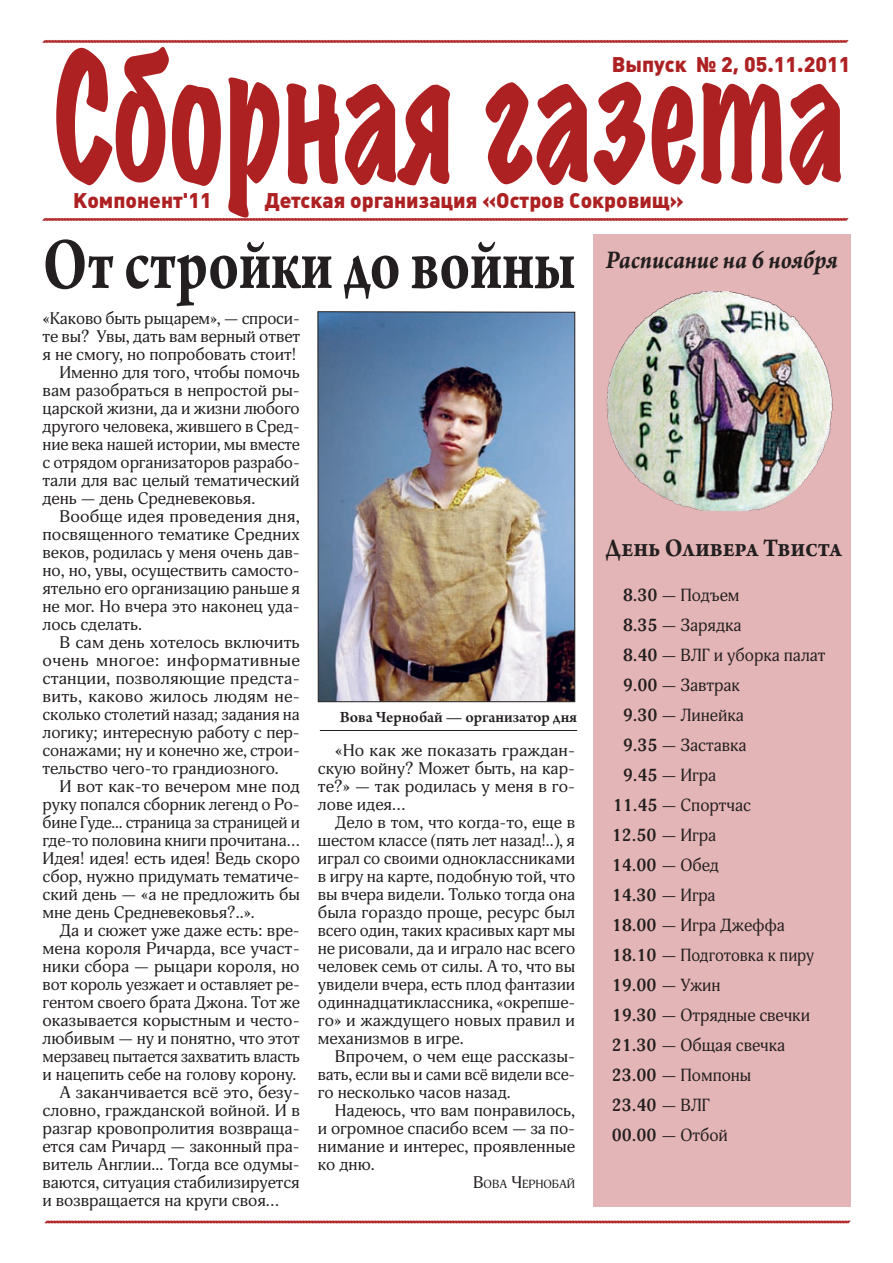
<style>
.page{position:relative;width:893px;height:1263px;background:#fff}
.page>*{position:absolute;margin:0;border:0;box-sizing:border-box;transform-origin:0 0}
.t1{font:expanded 160.5px "Marker Felt";color:#ae2123;scale:.67 1}
.t2{font:700 78px "Arno Pro";color:#231f20;scale:.76 1}
.t3{font:italic 700 27px "Arno Pro";letter-spacing:-.005em;color:#231f20;scale:.9 1}
.t4{font:700 27px "Arno Pro";letter-spacing:-.005em;color:#231f20;scale:.88 1}
.t5{font:900 21px "Plumb";color:#ae2123}
.t6{font:17.25px "Adonis";color:#231f20}
.t7{font:700 17.25px "Adonis";color:#231f20}
.t8{font:16.5px/18px "Adonis";color:#231f20;text-align:justify;scale:1.05 1}
.t9{font:16.5px/18px "Adonis";color:#231f20;text-align:justify;scale:1.08 1}
.t10{font:16.5px "Adonis";color:#231f20;scale:1.04 1}
.t11{font:16.5px "Adonis";color:#231f20}
.t12{font:16.5px/18px "Adonis";color:#231f20;text-align:justify;scale:1.06 1}
.t13{font:16.5px "Adonis";color:#231f20;scale:1.07 1}
.t14{font:600 16.5px "Arno Pro";color:#231f20}
.t15{font:16.5px "Adonis";letter-spacing:.025em;color:#231f20;scale:1.08 1}
.t16{font:11.55px "Adonis";color:#231f20;scale:1.05 1}
.s1{font-size:16.5px}
.s2{font-weight:700}
.s3{font-weight:400}
</style>
<div class="page">
<svg style="left:42px;top:40px;width:807px;height:3px;background:#bd4b4d"></svg>
<svg style="left:42px;top:218px;width:807px;height:3px;background:#bd4c4d"></svg>
<svg style="left:44px;top:1220px;width:807px;height:4px;background:#cc7677"></svg>
<div style="left:593px;top:234px;width:257px;height:972px;background:#e4b5b6"></div>
<img style="left:606px;top:291px;width:227px;height:220px">
<hr style="left:320px;top:730px;width:257px;height:1px;background:#231f20">
<img style="left:317px;top:311px;width:258px;height:391px">
<h1 class="t1" style="left:54px;top:0;width:1183px">Сборная газета</h1>
<p class="t5" style="left:612px;top:52px;width:240px">Выпуск № 2, 05.11.2011</p>
<p class="t5" style="left:73px;top:189px;width:140px">Компонент'11</p>
<p class="t5" style="left:265px;top:189px;width:421px">Детская организация «Остров Сокровищ»</p>
<h2 class="t2" style="left:43px;top:219px;width:702px">От стройки до войны</h2>
<p class="t11" style="left:43px;top:309px;width:259px">«Каково быть рыцарем», — спроси-</p>
<p class="t10" style="left:43px;top:327px;width:249px">те вы? Увы, дать вам верный ответ</p>
<p class="t8" style="left:43px;top:346px;width:243px">я не смогу, но попробовать стоит!</p>
<p class="t8" style="left:60px;top:364px;width:230px">Именно для того, чтобы помочь</p>
<p class="t12" style="left:43px;top:382px;width:244px">вам разобраться в непростой ры-</p>
<p class="t10" style="left:43px;top:399px;width:249px">царской жизни, да и жизни любого</p>
<p class="t11" style="left:43px;top:417px;width:259px">другого человека, жившего в Сред-</p>
<p class="t11" style="left:43px;top:435px;width:259px">ние века нашей истории, мы вместе</p>
<p class="t10" style="left:43px;top:453px;width:249px">с отрядом организаторов разрабо-</p>
<p class="t12" style="left:43px;top:472px;width:244px">тали для вас целый тематический</p>
<p class="t8" style="left:43px;top:490px;width:204px">день — день Средневековья.</p>
<p class="t9" style="left:60px;top:508px;width:224px">Вообще идея проведения дня,</p>
<p class="t13" style="left:43px;top:525px;width:242px">посвященного тематике Средних</p>
<p class="t8" style="left:43px;top:544px;width:247px">веков, родилась у меня очень дав-</p>
<p class="t8" style="left:43px;top:562px;width:247px">но, но, увы, осуществить самосто-</p>
<p class="t10" style="left:43px;top:579px;width:249px">ятельно его организацию раньше я</p>
<p class="t8" style="left:43px;top:598px;width:246px">не мог. Но вчера это наконец уда-</p>
<p class="t8" style="left:43px;top:616px;width:96px">лось сделать.</p>
<p class="t9" style="left:60px;top:634px;width:224px">В сам день хотелось включить</p>
<p class="t15" style="left:43px;top:651px;width:240px">очень многое: информативные</p>
<p class="t9" style="left:43px;top:670px;width:240px">станции, позволяющие предста-</p>
<p class="t9" style="left:43px;top:688px;width:240px">вить, каково жилось людям не-</p>
<p class="t11" style="left:43px;top:705px;width:259px">сколько столетий назад; задания на</p>
<p class="t8" style="left:43px;top:724px;width:247px">логику; интересную работу с пер-</p>
<p class="t10" style="left:43px;top:741px;width:249px">сонажами; ну и конечно же, строи-</p>
<p class="t8" style="left:43px;top:760px;width:227px">тельство чего-то грандиозного.</p>
<p class="t9" style="left:60px;top:778px;width:224px">И вот как-то вечером мне под</p>
<p class="t10" style="left:43px;top:795px;width:249px">руку попался сборник легенд о Ро-</p>
<p class="t11" style="left:43px;top:813px;width:259px">бине Гуде... страница за страницей и</p>
<p class="t11" style="left:43px;top:831px;width:259px">где-то половина книги прочитана…</p>
<p class="t8" style="left:43px;top:850px;width:247px">Идея! идея! есть идея! Ведь скоро</p>
<p class="t8" style="left:43px;top:868px;width:247px">сбор, нужно придумать тематиче-</p>
<p class="t8" style="left:43px;top:886px;width:247px">ский день — «а не предложить бы</p>
<p class="t8" style="left:43px;top:904px;width:204px">мне день Средневековья?..».</p>
<p class="t8" style="left:60px;top:922px;width:230px">Да и сюжет уже даже есть: вре-</p>
<p class="t9" style="left:43px;top:940px;width:240px">мена короля Ричарда, все участ-</p>
<p class="t13" style="left:43px;top:957px;width:242px">ники сбора — рыцари короля, но</p>
<p class="t11" style="left:43px;top:975px;width:259px">вот король уезжает и оставляет ре-</p>
<p class="t10" style="left:43px;top:993px;width:249px">гентом своего брата Джона. Тот же</p>
<p class="t13" style="left:43px;top:1011px;width:242px">оказывается корыстным и често-</p>
<p class="t8" style="left:43px;top:1030px;width:247px">любивым — ну и понятно, что этот</p>
<p class="t11" style="left:43px;top:1047px;width:259px">мерзавец пытается захватить власть</p>
<p class="t10" style="left:43px;top:1065px;width:246px">и нацепить себе на голову корону.</p>
<p class="t9" style="left:60px;top:1084px;width:224px">А заканчивается всё это, безу-</p>
<p class="t13" style="left:43px;top:1101px;width:242px">словно, гражданской войной. И в</p>
<p class="t12" style="left:43px;top:1120px;width:244px">разгар кровопролития возвраща-</p>
<p class="t8" style="left:43px;top:1138px;width:247px">ется сам Ричард — законный пра-</p>
<p class="t8" style="left:43px;top:1156px;width:247px">витель Англии... Тогда все одумы-</p>
<p class="t10" style="left:43px;top:1173px;width:249px">ваются, ситуация стабилизируется</p>
<p class="t8" style="left:43px;top:1192px;width:227px">и возвращается на круги своя…</p>
<p class="t14" style="left:340px;top:707px;width:239px">Вова Чернобай — организатор дня</p>
<p class="t9" style="left:318px;top:742px;width:240px;text-indent:17px">«Но как же показать граждан&shy;скую войну? Может быть, на кар&shy;те?» — так родилась у меня в го&shy;лове идея…</p>
<p class="t8" style="left:318px;top:814px;width:247px;text-indent:17px">Дело в том, что когда-то, еще в шестом классе (пять лет назад!..), я играл со своими одноклассниками в игру на карте, подобную той, что вы вчера видели. Только тогда она была гораздо проще, ресурс был всего один, таких красивых карт мы не рисовали, да и играло нас всего человек семь от силы. А то, что вы увидели вчера, есть плод фантазии одиннадцатиклассника, «окрепше&shy;го» и жаждущего новых правил и механизмов в игре.</p>
<p class="t9" style="left:318px;top:1048px;width:240px;text-indent:17px">Впрочем, о чем еще рассказы&shy;вать, если вы и сами всё видели все&shy;го несколько часов назад.</p>
<p class="t12" style="left:318px;top:1102px;width:244px;text-indent:17px">Надеюсь, что вам понравилось, и огромное спасибо всем — за по&shy;нимание и интерес, проявленные ко дню.</p>
<p class="t16" style="left:473px;top:1177px;width:99px"><span class="s1">В</span>ова <span class="s1">Ч</span>ернобай</p>
<h3 class="t3" style="left:606px;top:244px;width:259px">Расписание на 6 ноября</h3>
<h3 class="t4" style="left:605px;top:532px;width:268px">День Оливера Твиста</h3>
<p class="t6" style="left:623px;top:585px;width:118px"><span class="s2">8.30</span> — Подъем</p>
<p class="t6" style="left:623px;top:615px;width:120px"><span class="s2">8.35</span> — Зарядка</p>
<p class="t6" style="left:623px;top:645px;width:204px"><span class="s2">8.40</span> — ВЛГ и уборка палат</p>
<p class="t6" style="left:623px;top:675px;width:119px"><span class="s2">9.00</span> — Завтрак</p>
<p class="t6" style="left:623px;top:705px;width:122px"><span class="s2">9.30</span> — Линейка</p>
<p class="t6" style="left:623px;top:735px;width:125px"><span class="s2">9.35</span> — Заставка</p>
<p class="t6" style="left:623px;top:765px;width:95px"><span class="s2">9.45</span> — Игра</p>
<p class="t6" style="left:613px;top:795px;width:139px"><span class="s2">11.45</span> — Спортчас</p>
<p class="t7" style="left:612px;top:825px;width:106px">12.50 <span class="s3">— Игра</span></p>
<p class="t7" style="left:612px;top:855px;width:108px">14.00 <span class="s3">— Обед</span></p>
<p class="t7" style="left:612px;top:885px;width:105px">14.30 <span class="s3">— Игра</span></p>
<p class="t6" style="left:612px;top:915px;width:175px"><span class="s2">18.00</span> — Игра Джеффа</p>
<p class="t6" style="left:612px;top:945px;width:204px"><span class="s2">18.10</span> — Подготовка к пиру</p>
<p class="t7" style="left:612px;top:976px;width:110px">19.00 <span class="s3">— Ужин</span></p>
<p class="t6" style="left:612px;top:1005px;width:200px"><span class="s2">19.30</span> — Отрядные свечки</p>
<p class="t6" style="left:612px;top:1035px;width:175px"><span class="s2">21.30</span> — Общая свечка</p>
<p class="t6" style="left:612px;top:1065px;width:141px"><span class="s2">23.00</span> — Помпоны</p>
<p class="t7" style="left:612px;top:1095px;width:99px">23.40 <span class="s3">— ВЛГ</span></p>
<p class="t6" style="left:612px;top:1125px;width:117px"><span class="s2">00.00</span> — Отбой</p>
</div>
